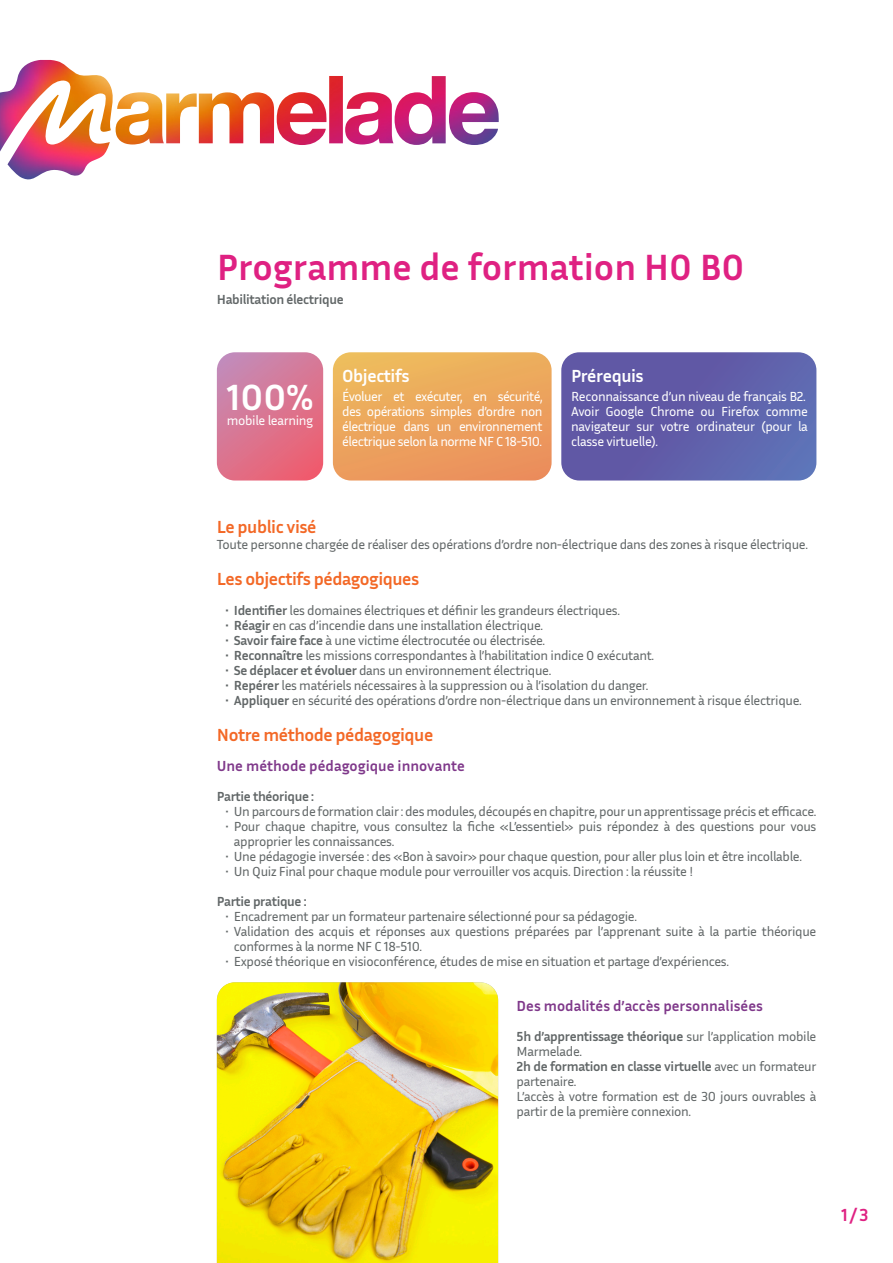
<style>
.page{position:relative;width:893px;height:1263px;background:#fff}
.page>*{position:absolute;margin:0;border:0;box-sizing:border-box;transform-origin:0 0}
.t1{font:700 37.5px "Inria Sans";color:#df2182}
.t2{font:700 37.5px "Inria Sans";color:#fff}
.t3{font:700 18px "Inria Sans";letter-spacing:-.025em;color:#f36826}
.t4{font:700 18px "Inria Sans";letter-spacing:-.025em;color:#fff}
.t5{font:700 18px "Inria Sans";color:#df2182}
.t6{font:700 15px "Inria Sans";color:#7f388a}
.t7{font:13.5px/15px "Inria Sans";letter-spacing:-.025em;color:#616667}
.t8{font:13.5px/15px "Inria Sans";letter-spacing:-.025em;color:#fff;text-align:justify}
.t9{font:700 13.5px/15px "Inria Sans";letter-spacing:-.025em;color:#616667}
.s1{font-weight:700}
.s2{font-weight:400}
</style>
<div class="page">
<img style="left:0;top:60px;width:499px;height:92px">
<svg style="left:217px;top:352px;width:106px;height:128px;background:#da7793"></svg>
<svg style="left:333px;top:352px;width:219px;height:128px;background:#eca55e"></svg>
<svg style="left:561px;top:352px;width:255px;height:128px;background:#6160aa"></svg>
<img style="left:217px;top:982px;width:281px;height:281px">
<p class="t1" style="left:217px;top:243px;width:529px">Programme de formation H0 B0</p>
<p class="t9" style="left:217px;top:291px;width:128px">Habilitation électrique</p>
<p class="t2" style="left:226px;top:373px;width:89px">100%</p>
<p class="t8" style="left:227px;top:412px;width:88px">mobile learning</p>
<p class="t4" style="left:342px;top:364px;width:69px">Objectifs</p>
<p class="t8" style="left:342px;top:389px;width:202px">Évoluer et exécuter, en sécurité, des opérations simples d’ordre non électrique dans un environnement électrique selon la norme NF C 18-510.</p>
<p class="t4" style="left:571px;top:364px;width:74px">Prérequis</p>
<p class="t8" style="left:571px;top:388px;width:236px">Reconnaissance d’un niveau de français B2.</p>
<p class="t8" style="left:571px;top:403px;width:238px">Avoir Google Chrome ou Firefox comme navigateur sur votre ordinateur (pour la classe virtuelle).</p>
<p class="t3" style="left:217px;top:515px;width:101px">Le public visé</p>
<p class="t7" style="left:217px;top:537px;width:593px">Toute personne chargée de réaliser des opérations d’ordre non-électrique dans des zones à risque électrique.</p>
<p class="t3" style="left:217px;top:567px;width:204px">Les objectifs pédagogiques</p>
<p class="t7" style="left:225px;top:603px;width:396px"><span class="s1">• Identifier</span> les domaines électriques et définir les grandeurs électriques.</p>
<p class="t7" style="left:225px;top:618px;width:319px"><span class="s1">• Réagir</span> en cas d’incendie dans une installation électrique.</p>
<p class="t7" style="left:225px;top:633px;width:321px"><span class="s1">• Savoir faire face</span> à une victime électrocutée ou électrisée.</p>
<p class="t7" style="left:225px;top:648px;width:430px"><span class="s1">• Reconnaître</span> les missions correspondantes à l’habilitation indice 0 exécutant.</p>
<p class="t7" style="left:225px;top:663px;width:327px"><span class="s1">• Se déplacer et évoluer</span> dans un environnement électrique.</p>
<p class="t7" style="left:225px;top:678px;width:424px"><span class="s1">• Repérer</span> les matériels nécessaires à la suppression ou à l’isolation du danger.</p>
<p class="t7" style="left:225px;top:693px;width:578px"><span class="s1">• Appliquer</span> en sécurité des opérations d’ordre non-électrique dans un environnement à risque électrique.</p>
<p class="t3" style="left:217px;top:723px;width:218px">Notre méthode pédagogique</p>
<p class="t6" style="left:217px;top:756px;width:249px">Une méthode pédagogique innovante</p>
<p class="t9" style="left:217px;top:789px;width:99px">Partie théorique :</p>
<p class="t7" style="left:225px;top:804px;width:593px">• Un parcours de formation clair : des modules, découpés en chapitre, pour un apprentissage précis et efficace.</p>
<p class="t7" style="left:234px;top:819px;width:584px;text-indent:-9px">• Pour chaque chapitre, vous consultez la fiche «L’essentiel» puis répondez à des questions pour vous approprier les connaissances.</p>
<p class="t7" style="left:225px;top:849px;width:578px">• Une pédagogie inversée : des «Bon à savoir» pour chaque question, pour aller plus loin et être incollable.</p>
<p class="t7" style="left:225px;top:864px;width:469px">• Un Quiz Final pour chaque module pour verrouiller vos acquis. Direction : la réussite !</p>
<p class="t9" style="left:217px;top:894px;width:91px">Partie pratique :</p>
<p class="t7" style="left:225px;top:909px;width:413px">• Encadrement par un formateur partenaire sélectionné pour sa pédagogie.</p>
<p class="t7" style="left:234px;top:924px;width:584px;text-indent:-9px">• Validation des acquis et réponses aux questions préparées par l’apprenant suite à la partie théorique conformes à la norme NF C 18-510.</p>
<p class="t7" style="left:225px;top:954px;width:505px">• Exposé théorique en visioconférence, études de mise en situation et partage d’expériences.</p>
<p class="t6" style="left:517px;top:996px;width:248px">Des modalités d’accès personnalisées</p>
<p class="t7" style="left:517px;top:1029px;width:301px"><span class="s1">5h d’apprentissage théorique</span> sur l’application mobile<br>Marmelade.</p>
<p class="t9" style="left:517px;top:1059px;width:301px">2h de formation en classe virtuelle <span class="s2">avec un formateur partenaire.</span></p>
<p class="t7" style="left:517px;top:1089px;width:301px">L’accès à votre formation est de 30 jours ouvrables à partir de la première connexion.</p>
<p class="t5" style="left:841px;top:1203px;width:29px">1/3</p>
</div>
